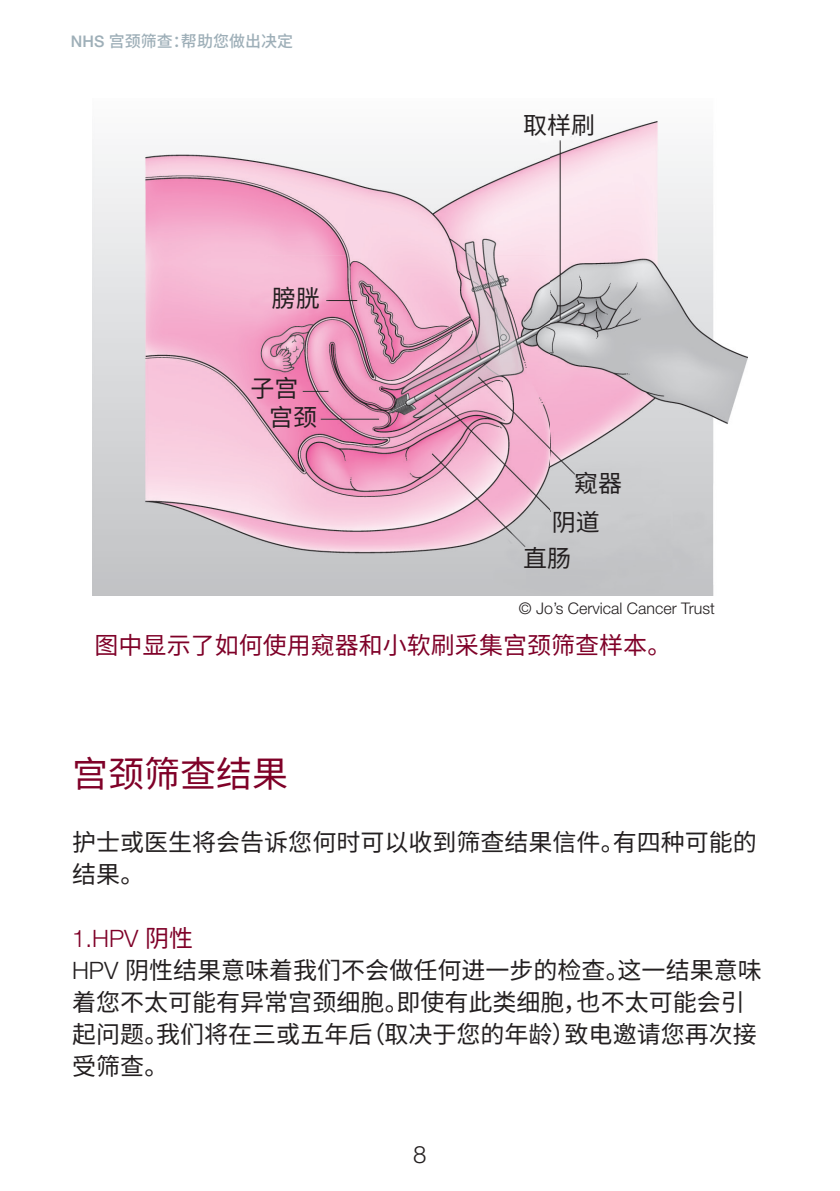
<style>
.page{position:relative;width:840px;height:1191px;background:#fff}
.page>*{position:absolute;margin:0;border:0;box-sizing:border-box;transform-origin:0 0}
.t1{font:36px "Noto Sans CJ Ksc";color:#7f0128}
.t2{font:24px/32px "Noto Sans CJ Ksc";color:#231f20}
.t3{font:24px "Noto Sans CJ Ksc";color:#7f0128}
.t4{font:300 24px "Helvetica Neue LT Std";color:#7f0128}
.t5{font:300 24px "Helvetica Neue LT Std";color:#231f20}
.t6{font:300 16px "Helvetica Neue LT Std";color:#231f20}
.t7{font:500 16px "Noto Sans CJ Ksc";color:#9eafb8}
.s1{font-family:"Helvetica Neue LT Std"}
.s2{font-family:"Noto Sans CJ Ksc";font-weight:400}
.s3{font-family:"Helvetica Neue LT Std";font-weight:300}
</style>
<div class="page">
<img style="left:93px;top:120px;width:653px;height:475px">
<p class="t7" style="left:71px;top:32px;width:223px"><span class="s1">NHS</span> 宫颈筛查：帮助您做出决定</p>
<p class="t2" style="left:272px;top:283px;width:49px">膀胱</p>
<p class="t2" style="left:269px;top:375px;width:49px;line-height:28.4px;text-indent:-19px">子宫宫颈</p>
<p class="t2" style="left:523px;top:109px;width:73px">取样刷</p>
<p class="t2" style="left:551px;top:464px;width:72px;line-height:38.6px;text-indent:23px">窥器阴道</p>
<p class="t2" style="left:523px;top:542px;width:49px">直肠</p>
<p class="t6" style="left:518px;top:598px;width:197px">© Jo’s Cervical Cancer Trust</p>
<p class="t3" style="left:94px;top:632px;width:578px">图中显示了如何使用窥器和小软刷采集宫颈筛查样本。</p>
<h1 class="t1" style="left:72px;top:753px;width:217px">宫颈筛查结果</h1>
<p class="t2" style="left:72px;top:827px;width:685px">护士或医生将会告诉您何时可以收到筛查结果信件。有四种可能的结果。</p>
<p class="t4" style="left:72px;top:924px;width:122px">1.HPV <span class="s2">阴性</span></p>
<p class="t2" style="left:72px;top:955px;width:690px"><span class="s3">HPV</span> 阴性结果意味着我们不会做任何进一步的检查。这一结果意味着您不太可能有异常宫颈细胞。即使有此类细胞，也不太可能会引起问题。我们将在三或五年后（取决于您的年龄）致电邀请您再次接受筛查。</p>
<p class="t5" style="left:413px;top:1139px;width:15px">8</p>
</div>
